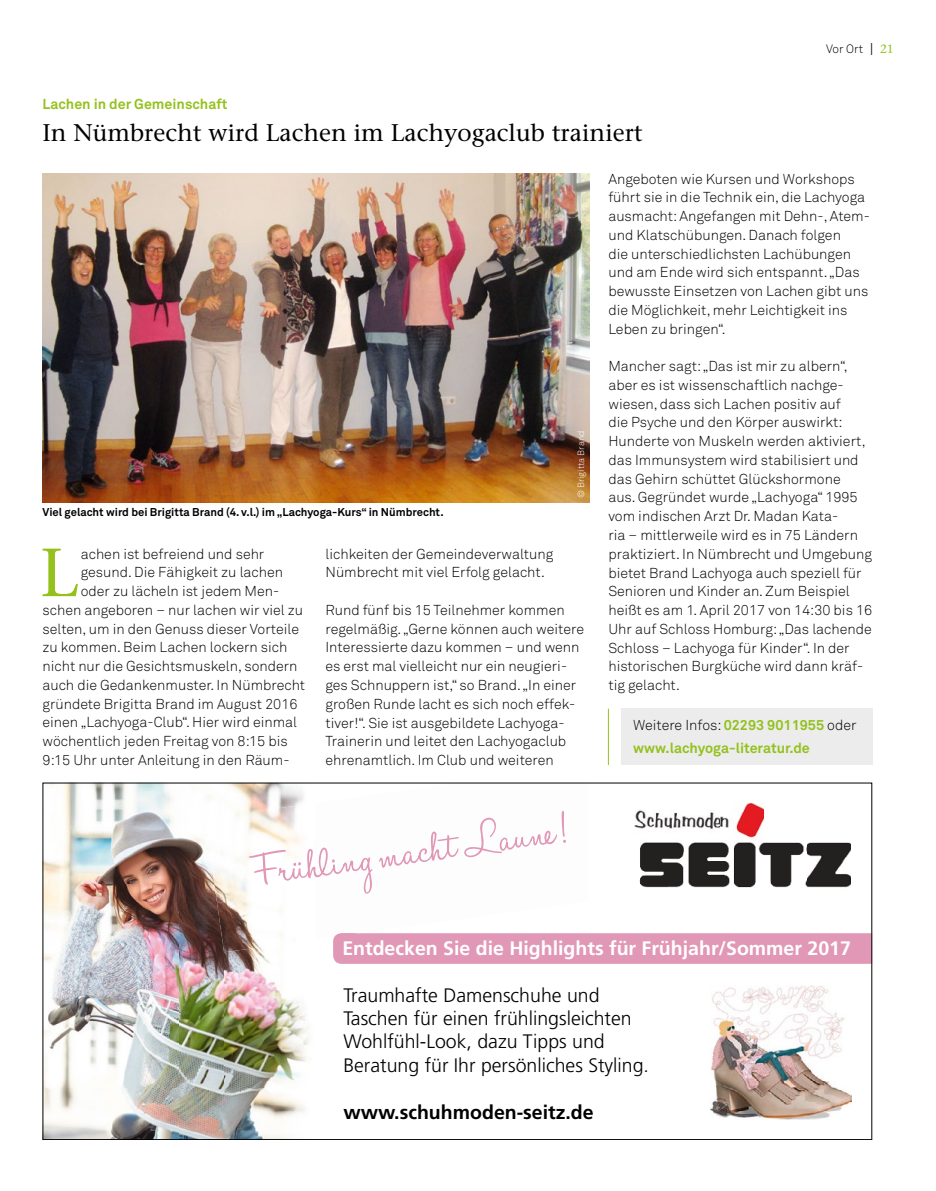
<style>
.page{position:relative;width:936px;height:1191px;background:#fff}
.page>*{position:absolute;margin:0;border:0;box-sizing:border-box;transform-origin:0 0}
.t1{font:67.8px "Stone Serif";color:#94c11c}
.t2{font:24px "Stone Serif";color:#000}
.t3{font:300 19.5px/23.4px "Frutiger LT";color:#000}
.t4{font:700 19.5px "Frutiger LT";color:#fff}
.t5{font:700 19.5px "Frutiger LT";color:#000}
.t6{font:300 14.25px/18.8px "Akkurat";color:#000}
.t7{font:700 14.25px/23px "Akkurat";color:#94c11c}
.t8{font:300 12px "Akkurat";color:#000}
.t9{font:700 11.25px "Akkurat";color:#000}
.t10{font:300 9px "Akkurat";color:#fff}
.s1{font-family:"Stone Serif";font-weight:400}
.s2{font-family:"Stone Serif";font-weight:400;color:#94c11c}
.s3{font-weight:300;color:#000}
</style>
<div class="page">
<img style="left:634px;top:804px;width:216px;height:84px">
<img style="left:710px;top:985px;width:141px;height:135px">
<div style="left:333px;top:933px;width:537px;height:30px;background:#e198b6"></div>
<img style="left:45px;top:784px;width:133px;height:354px">
<img style="left:209px;top:784px;width:94px;height:19px">
<img style="left:178px;top:837px;width:46px;height:301px">
<img style="left:224px;top:952px;width:85px;height:186px">
<img style="left:333px;top:933px;width:254px;height:6px">
<img style="left:334px;top:933px;width:25px;height:3px">
<img style="left:205px;top:803px;width:94px;height:99px">
<img style="left:217px;top:902px;width:66px;height:50px">
<svg style="left:249px;top:810px;width:317px;height:84px"></svg>
<img style="left:43px;top:173px;width:546px;height:329px">
<div style="left:621px;top:708px;width:251px;height:57px;background:#ececed"></div>
<hr style="left:608px;top:708px;width:1px;height:57px;background:#94c11c">
<p class="t7" style="left:43px;top:93px;width:186px">Lachen in der Gemeinschaft</p>
<h2 class="t2" style="left:43px;top:118px;width:601px">In Nümbrecht wird Lachen im Lachyogaclub trainiert</h2>
<p class="t8" style="left:826px;top:41px;width:69px">Vor Ort <span class="s1">|</span> <span class="s2">21</span></p>
<p class="t9" style="left:43px;top:505px;width:402px">Viel gelacht wird bei Brigitta Brand (4. v.l.) im „Lachyoga-Kurs“ in Nümbrecht.</p>
<p class="t10" style="left:575px;top:498px;width:69px;rotate:-90deg">© Brigitta Brand</p>
<h1 class="t1" style="left:40px;top:532px;width:40px">L</h1>
<p class="t6" style="left:81px;top:544px;width:185px">achen ist befreiend und sehr</p>
<p class="t6" style="left:81px;top:563px;width:204px">gesund. Die Fähigkeit zu lachen</p>
<p class="t6" style="left:81px;top:581px;width:200px">oder zu lächeln ist jedem Men-</p>
<p class="t6" style="left:43px;top:600px;width:262px">schen angeboren – nur lachen wir viel zu</p>
<p class="t6" style="left:43px;top:619px;width:258px">selten, um in den Genuss dieser Vorteile</p>
<p class="t6" style="left:43px;top:638px;width:246px">zu kommen. Beim Lachen lockern sich</p>
<p class="t6" style="left:43px;top:656px;width:256px">nicht nur die Gesichtsmuskeln, sondern</p>
<p class="t6" style="left:43px;top:675px;width:264px">auch die Gedankenmuster. In Nümbrecht</p>
<p class="t6" style="left:43px;top:694px;width:256px">gründete Brigitta Brand im August 2016</p>
<p class="t6" style="left:43px;top:713px;width:256px">einen „Lachyoga-Club“. Hier wird einmal</p>
<p class="t6" style="left:43px;top:731px;width:247px">wöchentlich jeden Freitag von 8:15 bis</p>
<p class="t6" style="left:43px;top:750px;width:248px">9:15 Uhr unter Anleitung in den Räum-</p>
<p class="t6" style="left:325px;top:544px;width:229px">lichkeiten der Gemeindeverwaltung<br>Nümbrecht mit viel Erfolg gelacht.</p>
<p class="t6" style="left:325px;top:600px;width:260px">Rund fünf bis 15 Teilnehmer kommen regelmäßig. „Gerne können auch weitere Interessierte dazu kommen – und wenn es erst mal vielleicht nur ein neugieri&shy;ges Schnuppern ist,“ so Brand. „In einer großen Runde lacht es sich noch effek&shy;tiver!“. Sie ist ausgebildete Lachyoga-Trainerin und leitet den Lachyogaclub ehrenamtlich. Im Club und weiteren</p>
<p class="t6" style="left:608px;top:169px;width:263px">Angeboten wie Kursen und Workshops führt sie in die Technik ein, die Lachyoga ausmacht: Angefangen mit Dehn-, Atem&shy;und Klatschübungen. Danach folgen<br>die unterschiedlichsten Lachübungen und am Ende wird sich entspannt. „Das bewusste Einsetzen von Lachen gibt uns die Möglichkeit, mehr Leichtigkeit ins Leben zu bringen“.</p>
<p class="t6" style="left:608px;top:356px;width:265px">Mancher sagt: „Das ist mir zu albern“, aber es ist wissenschaftlich nachge&shy;wiesen, dass sich Lachen positiv auf<br>die Psyche und den Körper auswirkt:<br>Hunderte von Muskeln werden aktiviert, das Immunsystem wird stabilisiert und das Gehirn schüttet Glückshormone<br>aus. Gegründet wurde „Lachyoga“ 1995 vom indischen Arzt Dr. Madan Kata-<br>ria – mittlerweile wird es in 75 Ländern praktiziert. In Nümbrecht und Umgebung bietet Brand Lachyoga auch speziell für Senioren und Kinder an. Zum Beispiel heißt es am 1. April 2017 von 14:30 bis 16<br>Uhr auf Schloss Homburg: „Das lachende Schloss – Lachyoga für Kinder“. In der historischen Burgküche wird dann kräf&shy;tig gelacht.</p>
<p class="t7" style="left:633px;top:713px;width:225px"><span class="s3">Weitere Infos:</span> 02293 9011955 <span class="s3">oder </span>www.lachyoga-literatur.de</p>
<h3 class="t4" style="left:342px;top:936px;width:510px">Entdecken Sie die Highlights für Frühjahr/Sommer 2017</h3>
<h3 class="t3" style="left:343px;top:983px;width:307px">Traumhafte Damenschuhe und Taschen für einen frühlingsleichten Wohlfühl-Look, dazu Tipps und Beratung für Ihr persönliches Styling.</h3>
<h3 class="t5" style="left:343px;top:1100px;width:252px">www.schuhmoden-seitz.de</h3>
</div>
